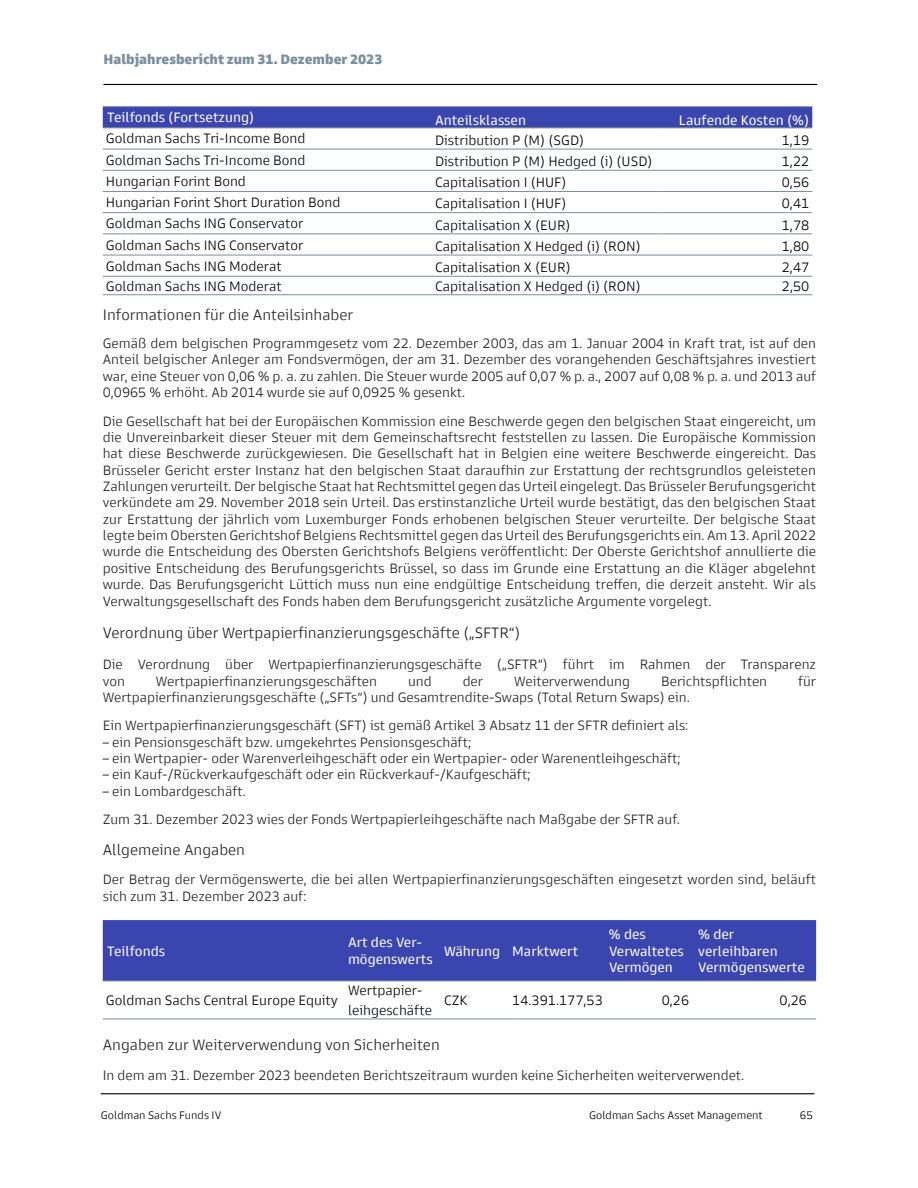
<style>
.page{position:relative;width:918px;height:1188px;background:#fff}
.page>*{position:absolute;margin:0;border:0;box-sizing:border-box;transform-origin:0 0}
.t1{font:300 15.6px "Goldman Sans";color:#231f20}
.t2{font:300 14.1px/19.5px "Goldman Sans";color:#000}
.t3{font:14.1px/16.8px "Goldman Sans";color:#fff}
.t4{font:300 13.95px/16.4px "Goldman Sans";color:#231f20}
.t5{font:900 13.95px "Goldman Sans";color:#79909e}
.t6{font:300 11.25px "Goldman Sans";color:#000}
</style>
<div class="page">
<hr style="left:101px;top:1093px;width:713px;height:1px;background:#000">
<hr style="left:104px;top:84px;width:713px;height:1px;background:#000">
<div style="left:103px;top:107px;width:709px;height:20px;background:#3a45b0"></div>
<hr style="left:103px;top:127px;width:332px;height:1px;background:#7e8e98">
<hr style="left:435px;top:127px;width:227px;height:1px;background:#7e8e98">
<hr style="left:662px;top:127px;width:150px;height:1px;background:#7e8e98">
<hr style="left:103px;top:149px;width:332px;height:1px;background:#7e8e98">
<hr style="left:435px;top:149px;width:227px;height:1px;background:#7e8e98">
<hr style="left:662px;top:149px;width:150px;height:1px;background:#7e8e98">
<hr style="left:103px;top:170px;width:332px;height:1px;background:#7e8e98">
<hr style="left:435px;top:170px;width:227px;height:1px;background:#7e8e98">
<hr style="left:662px;top:170px;width:150px;height:1px;background:#7e8e98">
<hr style="left:103px;top:191px;width:332px;height:1px;background:#7e8e98">
<hr style="left:435px;top:191px;width:227px;height:1px;background:#7e8e98">
<hr style="left:662px;top:191px;width:150px;height:1px;background:#7e8e98">
<hr style="left:103px;top:212px;width:332px;height:1px;background:#7e8e98">
<hr style="left:435px;top:212px;width:227px;height:1px;background:#7e8e98">
<hr style="left:662px;top:212px;width:150px;height:1px;background:#7e8e98">
<hr style="left:103px;top:233px;width:332px;height:1px;background:#7e8e98">
<hr style="left:435px;top:233px;width:227px;height:1px;background:#7e8e98">
<hr style="left:662px;top:233px;width:150px;height:1px;background:#7e8e98">
<hr style="left:103px;top:255px;width:332px;height:1px;background:#7e8e98">
<hr style="left:435px;top:255px;width:227px;height:1px;background:#7e8e98">
<hr style="left:662px;top:255px;width:150px;height:1px;background:#7e8e98">
<hr style="left:103px;top:276px;width:332px;height:1px;background:#7e8e98">
<hr style="left:435px;top:276px;width:227px;height:1px;background:#7e8e98">
<hr style="left:662px;top:276px;width:150px;height:1px;background:#7e8e98">
<hr style="left:103px;top:294px;width:332px;height:1px;background:#7e8e98">
<hr style="left:435px;top:294px;width:227px;height:1px;background:#7e8e98">
<hr style="left:662px;top:294px;width:150px;height:1px;background:#7e8e98">
<hr style="left:103px;top:106px;width:332px;height:1px;background:#79909e">
<hr style="left:435px;top:106px;width:227px;height:1px;background:#79909e">
<hr style="left:662px;top:106px;width:150px;height:1px;background:#79909e">
<div style="left:103px;top:920px;width:713px;height:61px;background:#3a45b0"></div>
<hr style="left:103px;top:981px;width:122px;height:1px;background:#7e8e98">
<hr style="left:225px;top:981px;width:120px;height:1px;background:#7e8e98">
<hr style="left:345px;top:981px;width:96px;height:1px;background:#7e8e98">
<hr style="left:441px;top:981px;width:71px;height:1px;background:#7e8e98">
<hr style="left:512px;top:981px;width:97px;height:1px;background:#7e8e98">
<hr style="left:609px;top:981px;width:89px;height:1px;background:#7e8e98">
<hr style="left:698px;top:981px;width:118px;height:1px;background:#7e8e98">
<hr style="left:103px;top:1019px;width:122px;height:1px;background:#7e8e98">
<hr style="left:225px;top:1019px;width:120px;height:1px;background:#7e8e98">
<hr style="left:345px;top:1019px;width:96px;height:1px;background:#7e8e98">
<hr style="left:441px;top:1019px;width:71px;height:1px;background:#7e8e98">
<hr style="left:512px;top:1019px;width:97px;height:1px;background:#7e8e98">
<hr style="left:609px;top:1019px;width:89px;height:1px;background:#7e8e98">
<hr style="left:698px;top:1019px;width:118px;height:1px;background:#7e8e98">
<p class="t5" style="left:104px;top:50px;width:281px">Halbjahresbericht zum 31. Dezember 2023</p>
<p class="t3" style="left:107px;top:109px;width:149px">Teilfonds (Fortsetzung)</p>
<p class="t3" style="left:435px;top:112px;width:93px">Anteilsklassen</p>
<p class="t3" style="left:679px;top:112px;width:132px">Laufende Kosten (%)</p>
<p class="t2" style="left:106px;top:129px;width:201px">Goldman Sachs Tri-Income Bond</p>
<p class="t2" style="left:435px;top:130px;width:151px">Distribution P (M) (SGD)</p>
<p class="t2" style="left:782px;top:130px;width:29px">1,19</p>
<p class="t2" style="left:106px;top:150px;width:201px">Goldman Sachs Tri-Income Bond</p>
<p class="t2" style="left:435px;top:151px;width:219px">Distribution P (M) Hedged (i) (USD)</p>
<p class="t2" style="left:782px;top:151px;width:29px">1,22</p>
<p class="t2" style="left:106px;top:171px;width:142px">Hungarian Forint Bond</p>
<p class="t2" style="left:435px;top:173px;width:133px">Capitalisation I (HUF)</p>
<p class="t2" style="left:782px;top:173px;width:29px">0,56</p>
<p class="t2" style="left:106px;top:192px;width:236px">Hungarian Forint Short Duration Bond</p>
<p class="t2" style="left:435px;top:194px;width:133px">Capitalisation I (HUF)</p>
<p class="t2" style="left:782px;top:194px;width:29px">0,41</p>
<p class="t2" style="left:106px;top:214px;width:199px">Goldman Sachs ING Conservator</p>
<p class="t2" style="left:435px;top:215px;width:137px">Capitalisation X (EUR)</p>
<p class="t2" style="left:782px;top:215px;width:29px">1,78</p>
<p class="t2" style="left:106px;top:235px;width:199px">Goldman Sachs ING Conservator</p>
<p class="t2" style="left:435px;top:236px;width:207px">Capitalisation X Hedged (i) (RON)</p>
<p class="t2" style="left:782px;top:236px;width:29px">1,80</p>
<p class="t2" style="left:106px;top:256px;width:177px">Goldman Sachs ING Moderat</p>
<p class="t2" style="left:435px;top:257px;width:137px">Capitalisation X (EUR)</p>
<p class="t2" style="left:782px;top:257px;width:29px">2,47</p>
<p class="t2" style="left:106px;top:276px;width:177px">Goldman Sachs ING Moderat</p>
<p class="t2" style="left:435px;top:276px;width:207px">Capitalisation X Hedged (i) (RON)</p>
<p class="t2" style="left:782px;top:276px;width:29px">2,50</p>
<p class="t1" style="left:103px;top:305px;width:252px">Informationen für die Anteilsinhaber</p>
<p class="t4" style="left:103px;top:335px;width:715px;text-align:justify">Gemäß dem belgischen Programmgesetz vom 22. Dezember 2003, das am 1. Januar 2004 in Kraft trat, ist auf den Anteil belgischer Anleger am Fondsvermögen, der am 31. Dezember des vorangehenden Geschäftsjahres investiert war, eine Steuer von 0,06 % p. a. zu zahlen. Die Steuer wurde 2005 auf 0,07 % p. a., 2007 auf 0,08 % p. a. und 2013 auf 0,0965 % erhöht. Ab 2014 wurde sie auf 0,0925 % gesenkt.</p>
<p class="t4" style="left:103px;top:413px;width:715px;text-align:justify">Die Gesellschaft hat bei der Europäischen Kommission eine Beschwerde gegen den belgischen Staat eingereicht, um die Unvereinbarkeit dieser Steuer mit dem Gemeinschaftsrecht feststellen zu lassen. Die Europäische Kommission hat diese Beschwerde zurückgewiesen. Die Gesellschaft hat in Belgien eine weitere Beschwerde eingereicht. Das Brüsseler Gericht erster Instanz hat den belgischen Staat daraufhin zur Erstattung der rechtsgrundlos geleisteten Zahlungen verurteilt. Der belgische Staat hat Rechtsmittel gegen das Urteil eingelegt. Das Brüsseler Berufungsgericht verkündete am 29. November 2018 sein Urteil. Das erstinstanzliche Urteil wurde bestätigt, das den belgischen Staat zur Erstattung der jährlich vom Luxemburger Fonds erhobenen belgischen Steuer verurteilte. Der belgische Staat legte beim Obersten Gerichtshof Belgiens Rechtsmittel gegen das Urteil des Berufungsgerichts ein. Am 13. April 2022 wurde die Entscheidung des Obersten Gerichtshofs Belgiens veröffentlicht: Der Oberste Gerichtshof annullierte die positive Entscheidung des Berufungsgerichts Brüssel, so dass im Grunde eine Erstattung an die Kläger abgelehnt wurde. Das Berufungsgericht Lüttich muss nun eine endgültige Entscheidung treffen, die derzeit ansteht. Wir als Verwaltungsgesellschaft des Fonds haben dem Berufungsgericht zusätzliche Argumente vorgelegt.</p>
<p class="t1" style="left:103px;top:623px;width:419px">Verordnung über Wertpapierfinanzierungsgeschäfte („SFTR“)</p>
<p class="t4" style="left:103px;top:656px;width:715px">Die Verordnung über Wertpapierfinanzierungsgeschäfte („SFTR“) führt im Rahmen der Transparenz von</p>
<p class="t4" style="left:156px;top:673px;width:223px">Wertpapierfinanzierungsgeschäften</p>
<p class="t4" style="left:408px;top:673px;width:25px">und</p>
<p class="t4" style="left:463px;top:673px;width:22px">der</p>
<p class="t4" style="left:514px;top:673px;width:118px">Weiterverwendung</p>
<p class="t4" style="left:661px;top:673px;width:108px">Berichtspflichten</p>
<p class="t4" style="left:798px;top:673px;width:19px">für</p>
<p class="t4" style="left:103px;top:683px;width:589px;line-height:28.3px">Wertpapierfinanzierungsgeschäfte („SFTs“) und Gesamtrendite-Swaps (Total Return Swaps) ein.<br>Ein Wertpapierfinanzierungsgeschäft (SFT) ist gemäß Artikel 3 Absatz 11 der SFTR definiert als:</p>
<p class="t4" style="left:103px;top:734px;width:370px">– ein Pensionsgeschäft bzw. umgekehrtes Pensionsgeschäft;</p>
<p class="t4" style="left:103px;top:750px;width:579px">– ein Wertpapier- oder Warenverleihgeschäft oder ein Wertpapier- oder Warenentleihgeschäft;</p>
<p class="t4" style="left:103px;top:766px;width:429px">– ein Kauf-/Rückverkaufgeschäft oder ein Rückverkauf-/Kaufgeschäft;</p>
<p class="t4" style="left:103px;top:777px;width:579px;line-height:28.8px">– ein Lombardgeschäft.<br>Zum 31. Dezember 2023 wies der Fonds Wertpapierleihgeschäfte nach Maßgabe der SFTR auf.</p>
<p class="t1" style="left:103px;top:840px;width:144px">Allgemeine Angaben</p>
<p class="t4" style="left:103px;top:871px;width:715px;line-height:16.8px">Der Betrag der Vermögenswerte, die bei allen Wertpapierfinanzierungsgeschäften eingesetzt worden sind, beläuft sich zum 31. Dezember 2023 auf:</p>
<p class="t3" style="left:107px;top:942px;width:59px">Teilfonds</p>
<p class="t3" style="left:348px;top:934px;width:86px">Art des Ver&shy;mögenswerts</p>
<p class="t3" style="left:444px;top:942px;width:136px">Währung Marktwert</p>
<p class="t3" style="left:609px;top:925px;width:77px">% des<br>Verwaltetes<br>Vermögen</p>
<p class="t3" style="left:698px;top:925px;width:108px">% der verleihbaren<br>Vermögenswerte</p>
<p class="t2" style="left:106px;top:990px;width:233px">Goldman Sachs Central Europe Equity</p>
<p class="t2" style="left:348px;top:981px;width:86px">Wertpapier&shy;leihgeschäfte</p>
<p class="t2" style="left:444px;top:990px;width:25px">CZK</p>
<p class="t2" style="left:512px;top:990px;width:92px">14.391.177,53</p>
<p class="t2" style="left:662px;top:990px;width:29px">0,26</p>
<p class="t2" style="left:780px;top:990px;width:29px">0,26</p>
<p class="t1" style="left:103px;top:1035px;width:339px">Angaben zur Weiterverwendung von Sicherheiten</p>
<p class="t4" style="left:103px;top:1067px;width:643px">In dem am 31. Dezember 2023 beendeten Berichtszeitraum wurden keine Sicherheiten weiterverwendet.</p>
<p class="t6" style="left:101px;top:1109px;width:122px">Goldman Sachs Funds IV</p>
<p class="t6" style="left:589px;top:1109px;width:175px">Goldman Sachs Asset Management</p>
<p class="t6" style="left:800px;top:1109px;width:15px">65</p>
</div>
